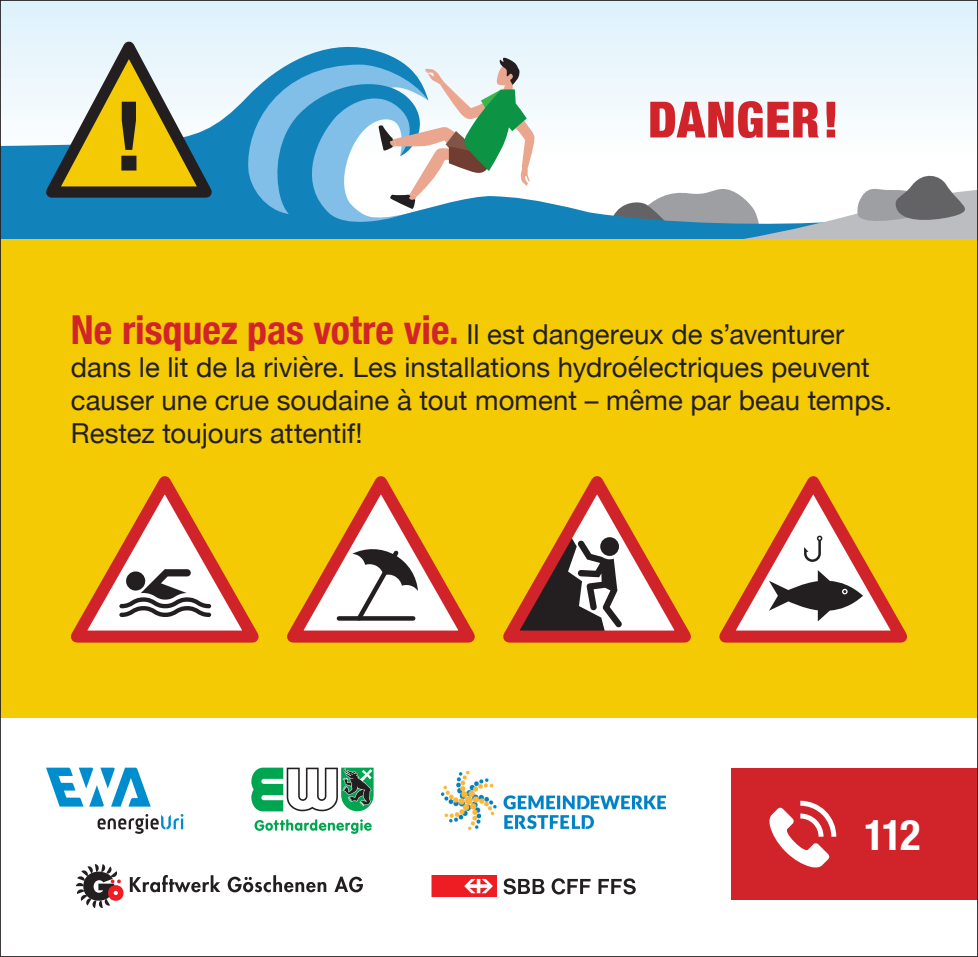
<style>
.page{position:relative;width:978px;height:957px;background:#fff}
.page>*{position:absolute;margin:0;border:0;box-sizing:border-box;transform-origin:0 0}
.t1{font:900 condensed 50px "Helvetica Neue";letter-spacing:.015em;color:#d1232a}
.t2{font:700 condensed 42.5px "Helvetica Neue";color:#fff}
.t3{font:27.5px/33px "Helvetica Neue";letter-spacing:.005em;color:#231f20}
.s1{font-weight:700;font-stretch:condensed;font-size:40px;color:#d1232a}
</style>
<div class="page">
<div style="left:0;top:0;width:978px;height:160px;background:#e1f3fc"></div>
<svg style="left:2px;top:47px;width:974px;height:192px"></svg>
<svg style="left:581px;top:170px;width:395px;height:69px"></svg>
<svg style="left:374px;top:57px;width:170px;height:176px"></svg>
<svg style="left:33px;top:41px;width:192px;height:162px"></svg>
<div style="left:732px;top:768px;width:246px;height:132px;background:#d1232a"></div>
<div style="left:0;top:239px;width:978px;height:479px;background:#f4ca05"></div>
<svg style="left:255px;top:819px;width:117px;height:15px"></svg>
<svg style="left:251px;top:767px;width:123px;height:44px"></svg>
<svg style="left:46px;top:767px;width:105px;height:39px"></svg>
<svg style="left:98px;top:814px;width:85px;height:20px"></svg>
<img style="left:441px;top:772px;width:225px;height:57px">
<svg style="left:76px;top:864px;width:48px;height:44px"></svg>
<svg style="left:130px;top:875px;width:233px;height:17px"></svg>
<div style="left:432px;top:875px;width:64px;height:22px;background:#ee1d23"></div>
<svg style="left:464px;top:879px;width:29px;height:14px"></svg>
<svg style="left:504px;top:878px;width:40px;height:16px"></svg>
<svg style="left:552px;top:878px;width:39px;height:16px"></svg>
<svg style="left:598px;top:878px;width:38px;height:16px"></svg>
<svg style="left:769px;top:801px;width:67px;height:66px"></svg>
<svg style="left:719px;top:476px;width:188px;height:166px"></svg>
<svg style="left:71px;top:476px;width:188px;height:166px"></svg>
<svg style="left:287px;top:476px;width:188px;height:166px"></svg>
<svg style="left:503px;top:476px;width:188px;height:166px"></svg>
<h1 class="t1" style="left:648px;top:78px;width:192px">DANGER!</h1>
<p class="t3" style="left:71px;top:319px;width:823px"><span class="s1">Ne risquez pas votre vie.</span> Il est dangereux de s’aventurer dans le lit de la rivière. Les installations hydroélectriques peuvent causer une crue soudaine à tout moment – même par beau temps.<br>Restez toujours attentif!</p>
<h2 class="t2" style="left:864px;top:799px;width:58px">112</h2>
</div>
